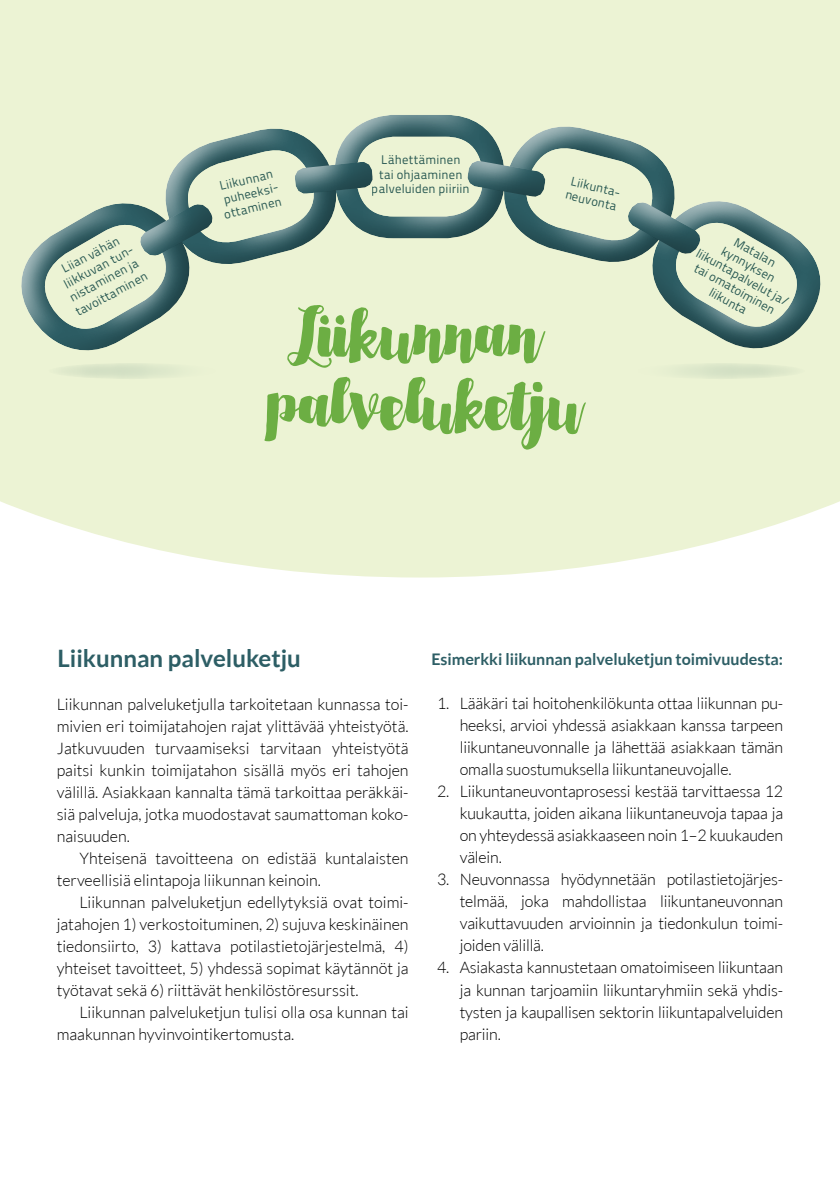
<style>
.page{position:relative;width:840px;height:1191px;background:#fff}
.page>*{position:absolute;margin:0;border:0;box-sizing:border-box;transform-origin:0 0}
.t1{font:70.4px "Sortdecai Brush Script";color:#6cae43}
.t2{font:700 24px "Lato";color:#2d5e65}
.t3{font:300 16px/22px "Lato";color:#000;text-align:justify}
.t4{font:700 16px "Lato";color:#2d5e65}
.t5{font:12.6px/14.4px "Titillium Text 22 L 400 wt";letter-spacing:.015em;color:#2d5e65;text-align:center}
</style>
<div class="page">
<div style="left:0;top:0;width:839px;height:577px;background:#ecf3d4"></div>
<svg style="left:0;top:180px;width:218px;height:190px;background:#c6d4bd"></svg>
<svg style="left:623px;top:178px;width:216px;height:190px;background:#c3d2bb"></svg>
<div style="left:332px;top:112px;width:174px;height:128px;background:#000;opacity:.94"></div>
<svg style="left:132px;top:113px;width:243px;height:165px;background:#acbfae"></svg>
<svg style="left:463px;top:111px;width:244px;height:165px;background:#acbfae"></svg>
<div style="left:48px;top:363px;width:169px;height:16px;background:#dee8cb;border-radius:50%"></div>
<div style="left:636px;top:363px;width:169px;height:16px;background:#dee8cb;border-radius:50%"></div>
<p class="t5" style="left:53px;top:265px;width:80px;rotate:-28deg">Liian vähän liikkuvan tun&shy;nistaminen ja</p>
<p class="t5" style="left:73px;top:305px;width:81px;rotate:-28deg">tavoittaminen</p>
<p class="t5" style="left:216px;top:179px;width:61px;text-align:left;rotate:-13deg">Liikunnan puheeksi&shy;ottaminen</p>
<p class="t5" style="left:371px;top:152px;width:99px">Lähettäminen<br>tai ohjaaminen palveluiden piiriin</p>
<p class="t5" style="left:570px;top:172px;width:55px;text-align:left;rotate:14deg">Liikunta&shy;neuvonta</p>
<p class="t1" style="left:287px;top:284px;width:251px">Liikunnan</p>
<p class="t1" style="left:264px;top:355px;width:315px">palveluketju</p>
<p class="t5" style="left:738px;top:234px;width:47px;rotate:29deg">Matalan</p>
<p class="t5" style="left:725px;top:243px;width:61px;rotate:29deg">kynnyksen</p>
<p class="t5" style="left:700px;top:245px;width:106px;rotate:29deg">liikuntapalvelut ja/</p>
<p class="t5" style="left:698px;top:260px;width:92px;rotate:29deg">tai omatoiminen liikunta</p>
<p class="t2" style="left:57px;top:645px;width:245px">Liikunnan palveluketju</p>
<p class="t3" style="left:57px;top:693px;width:353px">Liikunnan palveluketjulla tarkoitetaan kunnassa toi&shy;mivien eri toimijatahojen rajat ylittävää yhteistyötä.<br>Jatkuvuuden turvaamiseksi tarvitaan yhteistyötä paitsi kunkin toimijatahon sisällä myös eri tahojen välillä. Asiakkaan kannalta tämä tarkoittaa peräkkäi&shy;siä palveluja, jotka muodostavat saumattoman koko&shy;naisuuden.</p>
<p class="t3" style="left:57px;top:847px;width:353px;text-indent:23px">Yhteisenä tavoitteena on edistää kuntalaisten terveellisiä elintapoja liikunnan keinoin.</p>
<p class="t3" style="left:57px;top:891px;width:353px;text-indent:23px">Liikunnan palveluketjun edellytyksiä ovat toimi&shy;jatahojen 1) verkostoituminen, 2) sujuva keskinäinen tiedonsiirto, 3) kattava potilastietojärjestelmä, 4) yhteiset tavoitteet, 5) yhdessä sopimat käytännöt ja työtavat sekä 6) riittävät henkilöstöresurssit.</p>
<p class="t3" style="left:57px;top:1001px;width:353px;text-indent:23px">Liikunnan palveluketjun tulisi olla osa kunnan tai maakunnan hyvinvointikertomusta.</p>
<p class="t4" style="left:431px;top:650px;width:353px">Esimerkki liikunnan palveluketjun toimivuudesta:</p>
<p class="t3" style="left:459px;top:692px;width:325px;text-indent:-23px">1. Lääkäri tai hoitohenkilökunta ottaa liikunnan pu&shy;heeksi, arvioi yhdessä asiakkaan kanssa tarpeen liikuntaneuvonnalle ja lähettää asiakkaan tämän omalla suostumuksella liikuntaneuvojalle.</p>
<p class="t3" style="left:459px;top:780px;width:325px;text-indent:-23px">2. Liikuntaneuvontaprosessi kestää tarvittaessa 12 kuukautta, joiden aikana liikuntaneuvoja tapaa ja on yhteydessä asiakkaaseen noin 1–2 kuukauden välein.</p>
<p class="t3" style="left:459px;top:868px;width:325px;text-indent:-23px">3. Neuvonnassa hyödynnetään potilastietojärjes&shy;telmää, joka mahdollistaa liikuntaneuvonnan vaikuttavuuden arvioinnin ja tiedonkulun toimi&shy;joiden välillä.</p>
<p class="t3" style="left:459px;top:956px;width:325px;text-indent:-23px">4. Asiakasta kannustetaan omatoimiseen liikuntaan ja kunnan tarjoamiin liikuntaryhmiin sekä yhdis&shy;tysten ja kaupallisen sektorin liikuntapalveluiden pariin.</p>
</div>
